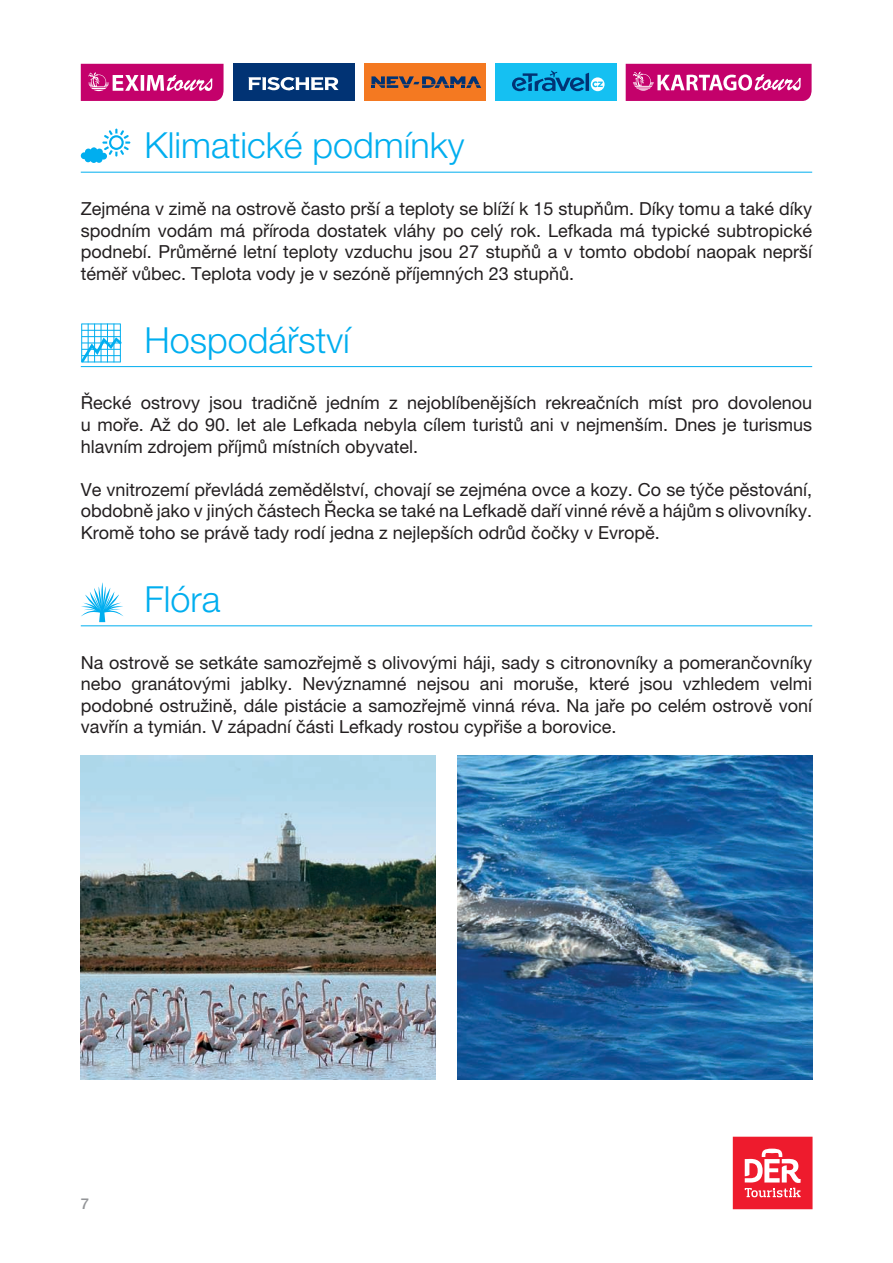
<style>
.page{position:relative;width:893px;height:1263px;background:#fff}
.page>*{position:absolute;margin:0;border:0;box-sizing:border-box;transform-origin:0 0}
.t1{font:300 36px "Helvetica Neue CE";color:#00aeef}
.t2{font:18px/21.6px "Helvetica Neue CE";color:#231f20;text-align:justify}
.t3{font:500 15px "Helvetica Neue CE";color:#939598}
</style>
<div class="page">
<div style="left:233px;top:64px;width:121px;height:37px;background:#013374"></div>
<svg style="left:248px;top:77px;width:91px;height:13px"></svg>
<div style="left:364px;top:64px;width:121px;height:37px;background:#f47921"></div>
<svg style="left:371px;top:76px;width:110px;height:12px"></svg>
<div style="left:495px;top:64px;width:121px;height:37px;background:#15c0f2"></div>
<svg style="left:512px;top:71px;width:93px;height:20px"></svg>
<svg style="left:81px;top:64px;width:143px;height:37px;background:#cd2b83"></svg>
<svg style="left:626px;top:64px;width:186px;height:37px;background:#ce2c84"></svg>
<div style="left:733px;top:1137px;width:79px;height:72px;background:#ee1b2d"></div>
<svg style="left:745px;top:1148px;width:56px;height:49px"></svg>
<hr style="left:81px;top:172px;width:731px;height:1px;background:#00aeef">
<hr style="left:81px;top:366px;width:731px;height:1px;background:#00aeef">
<hr style="left:81px;top:625px;width:731px;height:1px;background:#00aeef">
<svg style="left:81px;top:129px;width:49px;height:34px"></svg>
<hr style="left:81px;top:324px;width:1px;height:38px;background:#00aeef">
<hr style="left:88px;top:324px;width:1px;height:38px;background:#00aeef">
<hr style="left:94px;top:324px;width:1px;height:38px;background:#00aeef">
<hr style="left:101px;top:324px;width:1px;height:38px;background:#00aeef">
<hr style="left:107px;top:324px;width:1px;height:38px;background:#00aeef">
<hr style="left:114px;top:324px;width:1px;height:38px;background:#00aeef">
<hr style="left:120px;top:324px;width:1px;height:38px;background:#00aeef">
<hr style="left:82px;top:330px;width:38px;height:1px;background:#00aeef">
<hr style="left:82px;top:324px;width:38px;height:1px;background:#00aeef">
<svg style="left:81px;top:335px;width:41px;height:28px"></svg>
<svg style="left:81px;top:582px;width:42px;height:40px"></svg>
<img style="left:81px;top:755px;width:355px;height:324px">
<img style="left:457px;top:755px;width:355px;height:324px">
<h1 class="t1" style="left:145px;top:124px;width:322px">Klimatické podmínky</h1>
<p class="t2" style="left:81px;top:198px;width:733px">Zejména v zimě na ostrově často prší a teploty se blíží k 15 stupňům. Díky tomu a také díky spodním vodám má příroda dostatek vláhy po celý rok. Lefkada má typické subtropické podnebí. Průměrné letní teploty vzduchu jsou 27 stupňů a v tomto období naopak neprší téměř vůbec. Teplota vody je v sezóně příjemných 23 stupňů.</p>
<h1 class="t1" style="left:145px;top:318px;width:207px">Hospodářství</h1>
<p class="t2" style="left:81px;top:392px;width:733px">Řecké ostrovy jsou tradičně jedním z nejoblíbenějších rekreačních míst pro dovolenou u moře. Až do 90. let ale Lefkada nebyla cílem turistů ani v nejmenším. Dnes je turismus hlavním zdrojem příjmů místních obyvatel.</p>
<p class="t2" style="left:81px;top:479px;width:733px">Ve vnitrozemí převládá zemědělství, chovají se zejména ovce a kozy. Co se týče pěstování, obdobně jako v jiných částech Řecka se také na Lefkadě daří vinné révě a hájům s olivovníky.<br>Kromě toho se právě tady rodí jedna z nejlepších odrůd čočky v Evropě.</p>
<h1 class="t1" style="left:145px;top:578px;width:78px">Flóra</h1>
<p class="t2" style="left:81px;top:651px;width:733px">Na ostrově se setkáte samozřejmě s olivovými háji, sady s citronovníky a pomerančovníky nebo granátovými jablky. Nevýznamné nejsou ani moruše, které jsou vzhledem velmi podobné ostružině, dále pistácie a samozřejmě vinná réva. Na jaře po celém ostrově voní vavřín a tymián. V západní části Lefkady rostou cypřiše a borovice.</p>
<p class="t3" style="left:81px;top:1194px;width:10px">7</p>
</div>
